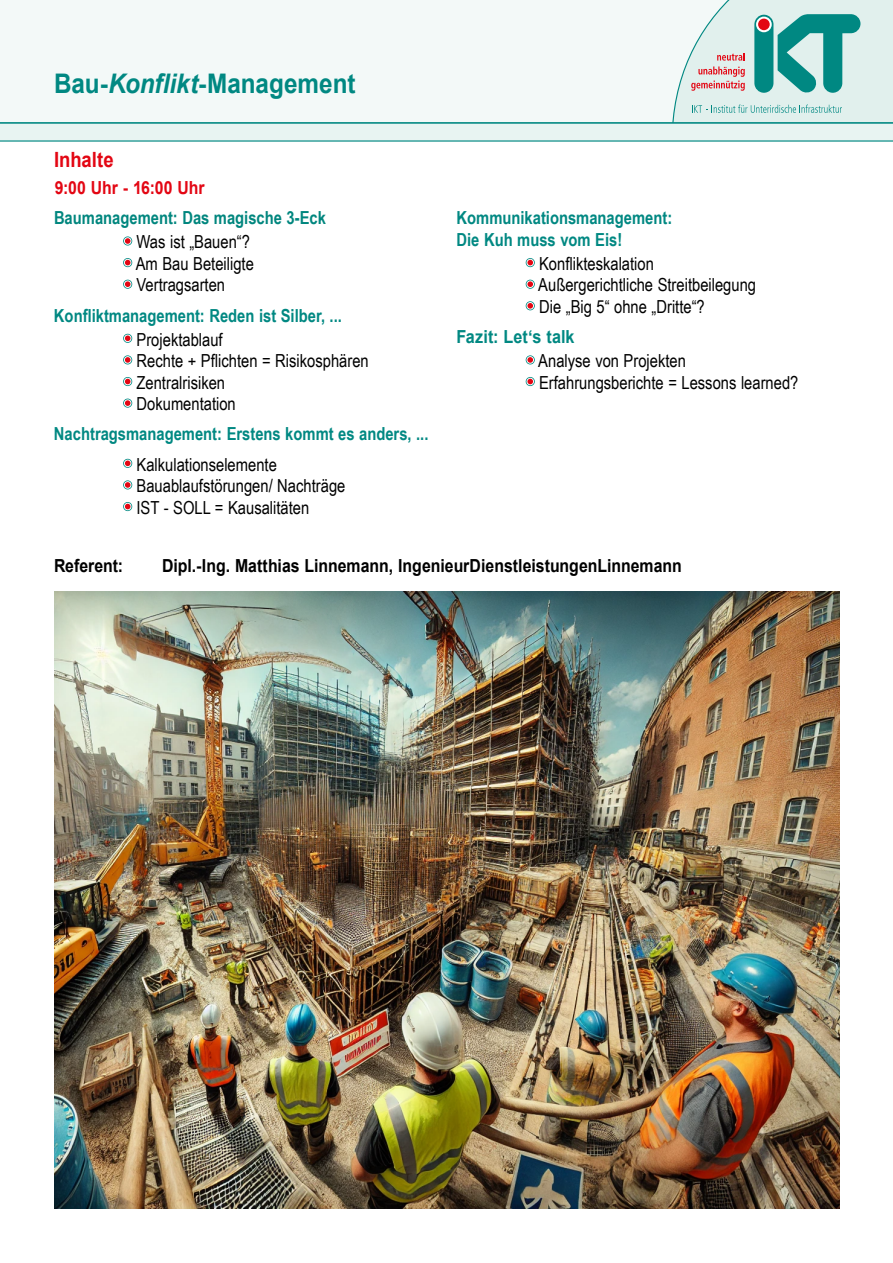
<style>
.page{position:relative;width:893px;height:1263px;background:#fff}
.page>*{position:absolute;margin:0;border:0;box-sizing:border-box;transform-origin:0 0}
.t1{font:700 27px "Arial";letter-spacing:-.005em;color:#008882;scale:.9 1}
.t2{font:700 21px "Arial";color:#e30613;scale:.88 1}
.t3{font:18px/21.6px "Arial Narrow";color:#000}
.t4{font:700 18px/21.6px "Arial Narrow";color:#008882}
.t5{font:700 18px "Arial";color:#000;scale:.88 1}
.t6{font:700 18px "Arial Narrow";color:#00867e}
.t7{font:700 18px "Arial";color:#e30613;scale:.88 1}
.t8{font:700 18px "Arial";color:#008882;scale:.9 1}
.s1{font-style:italic}
</style>
<div class="page">
<div style="left:0;top:0;width:893px;height:131px;background:#f3f9f8"></div>
<div style="left:0;top:123px;width:893px;height:18px;background:#e8f4f2"></div>
<hr style="left:0;top:140px;width:893px;height:2px;background:#008882">
<hr style="left:0;top:122px;width:893px;height:1px;background:#008882">
<svg style="left:671px;top:0;width:222px;height:123px;background:#b5d7d3"></svg>
<img style="left:55px;top:591px;width:785px;height:618px">
<svg style="left:123px;top:236px;width:9px;height:10px"></svg>
<svg style="left:124px;top:237px;width:7px;height:8px"></svg>
<svg style="left:125px;top:238px;width:5px;height:6px"></svg>
<svg style="left:123px;top:258px;width:9px;height:9px"></svg>
<svg style="left:124px;top:259px;width:7px;height:7px"></svg>
<svg style="left:125px;top:260px;width:5px;height:5px"></svg>
<svg style="left:123px;top:280px;width:9px;height:9px"></svg>
<svg style="left:124px;top:280px;width:7px;height:8px"></svg>
<svg style="left:125px;top:281px;width:5px;height:6px"></svg>
<svg style="left:123px;top:334px;width:9px;height:9px"></svg>
<svg style="left:125px;top:335px;width:5px;height:6px"></svg>
<svg style="left:123px;top:355px;width:9px;height:9px"></svg>
<svg style="left:124px;top:356px;width:7px;height:8px"></svg>
<svg style="left:125px;top:357px;width:5px;height:6px"></svg>
<svg style="left:123px;top:377px;width:9px;height:9px"></svg>
<svg style="left:124px;top:378px;width:7px;height:7px"></svg>
<svg style="left:125px;top:379px;width:5px;height:5px"></svg>
<svg style="left:123px;top:399px;width:9px;height:9px"></svg>
<svg style="left:124px;top:399px;width:7px;height:8px"></svg>
<svg style="left:125px;top:400px;width:5px;height:6px"></svg>
<svg style="left:123px;top:459px;width:9px;height:9px"></svg>
<svg style="left:125px;top:460px;width:5px;height:6px"></svg>
<svg style="left:123px;top:480px;width:9px;height:9px"></svg>
<svg style="left:124px;top:481px;width:7px;height:8px"></svg>
<svg style="left:125px;top:482px;width:5px;height:6px"></svg>
<svg style="left:123px;top:502px;width:9px;height:9px"></svg>
<svg style="left:124px;top:503px;width:7px;height:7px"></svg>
<svg style="left:125px;top:504px;width:5px;height:5px"></svg>
<svg style="left:526px;top:258px;width:9px;height:9px"></svg>
<svg style="left:526px;top:259px;width:8px;height:7px"></svg>
<svg style="left:527px;top:260px;width:6px;height:5px"></svg>
<svg style="left:526px;top:280px;width:9px;height:9px"></svg>
<svg style="left:526px;top:280px;width:8px;height:8px"></svg>
<svg style="left:527px;top:281px;width:6px;height:6px"></svg>
<svg style="left:526px;top:301px;width:9px;height:9px"></svg>
<svg style="left:526px;top:302px;width:8px;height:8px"></svg>
<svg style="left:527px;top:303px;width:6px;height:6px"></svg>
<svg style="left:526px;top:355px;width:9px;height:9px"></svg>
<svg style="left:526px;top:356px;width:8px;height:8px"></svg>
<svg style="left:527px;top:357px;width:6px;height:6px"></svg>
<svg style="left:526px;top:377px;width:9px;height:9px"></svg>
<svg style="left:526px;top:378px;width:8px;height:7px"></svg>
<svg style="left:527px;top:379px;width:6px;height:5px"></svg>
<h1 class="t1" style="left:54px;top:64px;width:337px">Bau-<span class="s1">Konflikt</span>-Management</h1>
<p class="t2" style="left:54px;top:144px;width:69px">Inhalte</p>
<p class="t7" style="left:55px;top:175px;width:172px">9:00 Uhr - 16:00 Uhr</p>
<p class="t6" style="left:54px;top:204px;width:273px">Baumanagement: Das magische 3-Eck</p>
<p class="t3" style="left:136px;top:230px;width:120px">Was ist „Bauen“?<br>Am Bau Beteiligte<br>Vertragsarten</p>
<p class="t4" style="left:54px;top:303px;width:289px">Konfliktmanagement: Reden ist Silber, ...</p>
<p class="t3" style="left:137px;top:328px;width:234px">Projektablauf<br>Rechte + Pflichten = Risikosphären<br>Zentralrisiken<br>Dokumentation</p>
<p class="t4" style="left:54px;top:422px;width:376px">Nachtragsmanagement: Erstens kommt es anders, ...</p>
<p class="t3" style="left:137px;top:453px;width:210px">Kalkulationselemente<br>Bauablaufstörungen/ Nachträge<br>IST - SOLL = Kausalitäten</p>
<p class="t4" style="left:457px;top:206px;width:217px">Kommunikationsmanagement:<br>Die Kuh muss vom Eis!</p>
<p class="t3" style="left:538px;top:252px;width:219px">Konflikteskalation<br>Außergerichtliche Streitbeilegung<br>Die „Big 5“ ohne „Dritte“?</p>
<p class="t8" style="left:457px;top:324px;width:133px">Fazit: Let‘s talk</p>
<p class="t3" style="left:538px;top:349px;width:262px">Analyse von Projekten<br>Erfahrungsberichte = Lessons learned?</p>
<p class="t5" style="left:54px;top:553px;width:80px">Referent:</p>
<p class="t5" style="left:162px;top:553px;width:592px">Dipl.-Ing. Matthias Linnemann, IngenieurDienstleistungenLinnemann</p>
</div>
